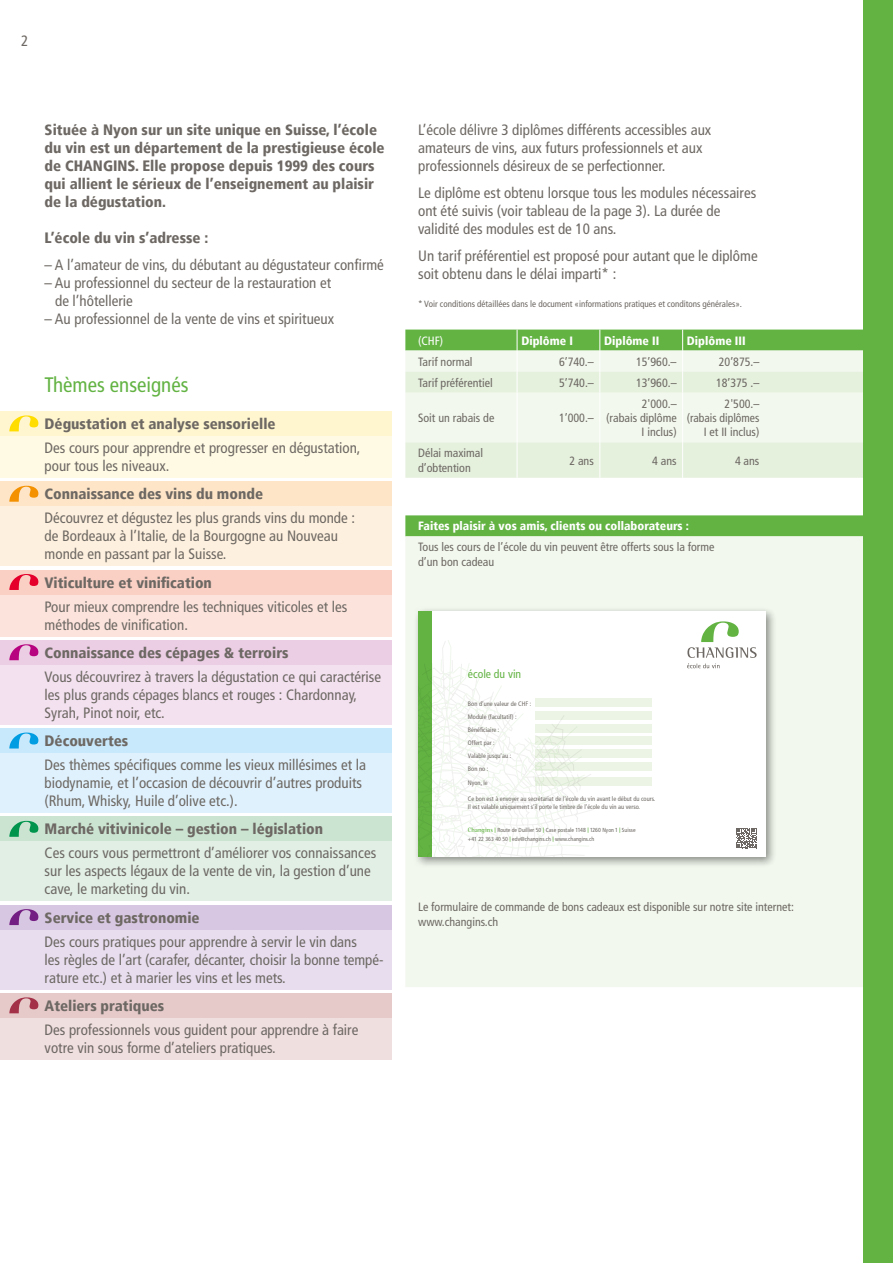
<style>
.page{position:relative;width:893px;height:1263px;background:#fff}
.page>*{position:absolute;margin:0;border:0;box-sizing:border-box;transform-origin:0 0}
.t1{font:condensed 21px "Frutiger LT";color:#63b343}
.t2{font:condensed 15px/18px "Frutiger LT";color:#6d6863}
.t3{font:900 condensed 15px/18px "Frutiger LT";color:#6d6863}
.t4{font:condensed 12px/14.4px "Frutiger LT";color:#6d6863}
.t5{font:900 condensed 12px "Frutiger LT";color:#fff}
.t6{font:condensed 12px "Frutiger LT";color:#fff}
.t7{font:condensed 11.7px "Frutiger";color:#63b343}
.t8{font:condensed 9px "Frutiger LT";color:#6d6863}
.t9{font:condensed 6.45px/12.9px "Frutiger";color:#6d6863}
.t10{font:condensed 5.85px/8.9px "Frutiger";color:#6d6863}
.s1{font-family:"Rotis Semi Serif";font-weight:700;font-stretch:normal;font-size:6.45px;color:#63b343}
.s2{font-family:"Rotis Sans Serif";font-weight:700;font-stretch:normal;color:#63b343}
</style>
<div class="page">
<div style="left:0;top:435px;width:391px;height:42px;background:#fffae3"></div>
<div style="left:0;top:506px;width:391px;height:60px;background:#fef0de"></div>
<div style="left:0;top:594px;width:391px;height:42px;background:#fce3dc"></div>
<div style="left:0;top:664px;width:391px;height:60px;background:#f3e1f0"></div>
<div style="left:0;top:752px;width:391px;height:60px;background:#dff1fd"></div>
<div style="left:0;top:841px;width:391px;height:60px;background:#e1efe5"></div>
<div style="left:0;top:929px;width:391px;height:60px;background:#e7ddef"></div>
<div style="left:0;top:1017px;width:391px;height:42px;background:#f0dfdf"></div>
<div style="left:0;top:411px;width:391px;height:24px;background:#fff6cf"></div>
<div style="left:0;top:482px;width:391px;height:24px;background:#fee5c7"></div>
<div style="left:0;top:570px;width:391px;height:24px;background:#fad0c5"></div>
<div style="left:0;top:640px;width:391px;height:24px;background:#ebcde4"></div>
<div style="left:0;top:728px;width:391px;height:24px;background:#c8e8fb"></div>
<div style="left:0;top:817px;width:391px;height:24px;background:#cbe4d2"></div>
<div style="left:0;top:905px;width:391px;height:24px;background:#d8c7e2"></div>
<div style="left:0;top:993px;width:391px;height:24px;background:#e6caca"></div>
<div style="left:405px;top:442px;width:458px;height:36px;background:#e5f0dd"></div>
<svg style="left:405px;top:330px;width:458px;height:112px;background:#d5eacc"></svg>
<hr style="left:517px;top:393px;width:1px;height:49px;background:#fff">
<hr style="left:600px;top:393px;width:1px;height:49px;background:#fff">
<hr style="left:682px;top:393px;width:1px;height:49px;background:#fff">
<hr style="left:517px;top:442px;width:1px;height:36px;background:#fff">
<hr style="left:600px;top:442px;width:1px;height:36px;background:#fff">
<hr style="left:682px;top:442px;width:1px;height:36px;background:#fff">
<div style="left:405px;top:515px;width:458px;height:21px;background:#63b343"></div>
<div style="left:405px;top:536px;width:458px;height:451px;background:#f2f8ee"></div>
<svg style="left:9px;top:415px;width:29px;height:16px"></svg>
<svg style="left:9px;top:486px;width:29px;height:16px"></svg>
<svg style="left:9px;top:574px;width:29px;height:16px"></svg>
<svg style="left:9px;top:644px;width:29px;height:16px"></svg>
<svg style="left:9px;top:732px;width:29px;height:16px"></svg>
<svg style="left:9px;top:821px;width:29px;height:16px"></svg>
<svg style="left:9px;top:909px;width:29px;height:16px"></svg>
<svg style="left:9px;top:997px;width:29px;height:16px"></svg>
<div style="left:413px;top:606px;width:364px;height:262px;background:#000;opacity:.43"></div>
<div style="left:418px;top:611px;width:347px;height:246px;background:#fff"></div>
<svg style="left:432px;top:640px;width:162px;height:217px"></svg>
<div style="left:535px;top:698px;width:117px;height:8px;background:#ecf4e6"></div>
<div style="left:535px;top:711px;width:117px;height:8px;background:#ecf4e6"></div>
<div style="left:535px;top:724px;width:117px;height:8px;background:#ecf4e6"></div>
<div style="left:535px;top:737px;width:117px;height:8px;background:#ecf4e6"></div>
<div style="left:535px;top:750px;width:117px;height:8px;background:#ecf4e6"></div>
<div style="left:535px;top:762px;width:117px;height:9px;background:#ecf4e6"></div>
<div style="left:535px;top:777px;width:117px;height:8px;background:#ecf4e6"></div>
<svg style="left:736px;top:828px;width:21px;height:20px"></svg>
<div style="left:418px;top:611px;width:14px;height:246px;background:#63b343"></div>
<svg style="left:687px;top:621px;width:70px;height:47px"></svg>
<div style="left:863px;top:0;width:30px;height:1263px;background:#63b343"></div>
<p class="t2" style="left:21px;top:31px;width:9px">2</p>
<p class="t3" style="left:45px;top:120px;width:341px">Située à Nyon sur un site unique en Suisse, l’école du vin est un département de la prestigieuse école de CHANGINS. Elle propose depuis 1999 des cours qui allient le sérieux de l’enseignement au plaisir de la dégustation.</p>
<p class="t3" style="left:45px;top:228px;width:165px">L’école du vin s’adresse :</p>
<p class="t2" style="left:45px;top:255px;width:341px">– A l’amateur de vins, du débutant au dégustateur confirmé</p>
<p class="t2" style="left:55px;top:273px;width:278px;text-indent:-10px">– Au professionnel du secteur de la restauration et de l’hôtellerie</p>
<p class="t2" style="left:45px;top:309px;width:291px">– Au professionnel de la vente de vins et spiritueux</p>
<h1 class="t1" style="left:45px;top:372px;width:145px">Thèmes enseignés</h1>
<p class="t3" style="left:45px;top:415px;width:232px">Dégustation et analyse sensorielle</p>
<p class="t2" style="left:45px;top:439px;width:317px">Des cours pour apprendre et progresser en dégustation, pour tous les niveaux.</p>
<p class="t2" style="left:45px;top:509px;width:312px">Découvrez et dégustez les plus grands vins du monde : de Bordeaux à l’Italie, de la Bourgogne au Nouveau monde en passant par la Suisse.</p>
<p class="t2" style="left:45px;top:597px;width:304px">Pour mieux comprendre les techniques viticoles et les méthodes de vinification.</p>
<p class="t3" style="left:45px;top:485px;width:220px">Connaissance des vins du monde</p>
<p class="t3" style="left:45px;top:573px;width:169px">Viticulture et vinification</p>
<p class="t3" style="left:45px;top:644px;width:245px">Connaissance des cépages &amp; terroirs</p>
<p class="t2" style="left:45px;top:668px;width:338px">Vous découvrirez à travers la dégustation ce qui caractérise les plus grands cépages blancs et rouges : Chardonnay,<br>Syrah, Pinot noir, etc.</p>
<p class="t2" style="left:45px;top:756px;width:323px">Des thèmes spécifiques comme les vieux millésimes et la biodynamie, et l’occasion de découvrir d’autres produits (Rhum, Whisky, Huile d’olive etc.).</p>
<p class="t2" style="left:45px;top:844px;width:333px">Ces cours vous permettront d’améliorer vos connaissances sur les aspects légaux de la vente de vin, la gestion d’une cave, le marketing du vin.</p>
<p class="t2" style="left:45px;top:933px;width:340px">Des cours pratiques pour apprendre à servir le vin dans<br>les règles de l’art (carafer, décanter, choisir la bonne tempé&shy;rature etc.) et à marier les vins et les mets.</p>
<p class="t2" style="left:45px;top:1021px;width:315px">Des professionnels vous guident pour apprendre à faire votre vin sous forme d’ateliers pratiques.</p>
<p class="t3" style="left:45px;top:732px;width:85px">Découvertes</p>
<p class="t3" style="left:45px;top:820px;width:280px">Marché vitivinicole – gestion – législation</p>
<p class="t3" style="left:45px;top:908px;width:157px">Service et gastronomie</p>
<p class="t3" style="left:45px;top:997px;width:121px">Ateliers pratiques</p>
<p class="t2" style="left:418px;top:120px;width:295px">L’école délivre 3 diplômes différents accessibles aux amateurs de vins, aux futurs professionnels et aux professionnels désireux de se perfectionner.</p>
<p class="t2" style="left:418px;top:183px;width:340px">Le diplôme est obtenu lorsque tous les modules nécessaires ont été suivis (voir tableau de la page 3). La durée de validité des modules est de 10 ans.</p>
<p class="t2" style="left:418px;top:246px;width:341px">Un tarif préférentiel est proposé pour autant que le diplôme soit obtenu dans le délai imparti* :</p>
<p class="t8" style="left:418px;top:299px;width:325px">* Voir conditions détaillées dans le document «informations pratiques et conditons générales».</p>
<p class="t6" style="left:418px;top:333px;width:27px">(CHF)</p>
<p class="t5" style="left:521px;top:333px;width:53px">Diplôme I</p>
<p class="t5" style="left:604px;top:333px;width:57px">Diplôme II</p>
<p class="t5" style="left:687px;top:333px;width:60px">Diplôme III</p>
<p class="t4" style="left:418px;top:354px;width:56px">Tarif normal</p>
<p class="t4" style="left:559px;top:354px;width:36px">6’740.–</p>
<p class="t4" style="left:636px;top:354px;width:42px">15’960.–</p>
<p class="t4" style="left:719px;top:354px;width:42px">20’875.–</p>
<p class="t4" style="left:418px;top:375px;width:76px">Tarif préférentiel</p>
<p class="t4" style="left:559px;top:375px;width:36px">5’740.–</p>
<p class="t4" style="left:636px;top:375px;width:42px">13’960.–</p>
<p class="t4" style="left:716px;top:375px;width:45px">18’375 .–</p>
<p class="t4" style="left:418px;top:411px;width:78px">Soit un rabais de</p>
<p class="t4" style="left:559px;top:411px;width:36px">1’000.–</p>
<p class="t4" style="left:606px;top:396px;width:72px;text-align:right">2'000.–<br>(rabais diplôme<br>I inclus)</p>
<p class="t4" style="left:687px;top:396px;width:74px;text-align:right">2'500.–<br>(rabais diplômes<br>I et II inclus)</p>
<p class="t4" style="left:418px;top:446px;width:66px">Délai maximal d’obtention</p>
<p class="t4" style="left:569px;top:453px;width:26px">2 ans</p>
<p class="t4" style="left:652px;top:453px;width:26px">4 ans</p>
<p class="t4" style="left:735px;top:453px;width:26px">4 ans</p>
<p class="t5" style="left:418px;top:519px;width:272px">Faites plaisir à vos amis, clients ou collaborateurs :</p>
<p class="t4" style="left:418px;top:540px;width:298px">Tous les cours de l’école du vin peuvent être offerts sous la forme d’un bon cadeau</p>
<p class="t7" style="left:468px;top:667px;width:55px">école du vin</p>
<p class="t9" style="left:468px;top:698px;width:65px">Bon d’une valeur de CHF :<br>Module (facultatif) :<br>Bénéficiaire :<br>Offert par :<br>Valable jusqu’au :<br>Bon no :</p>
<p class="t9" style="left:468px;top:777px;width:21px">Nyon, le</p>
<p class="t9" style="left:468px;top:795px;width:189px;line-height:7.8px">Ce bon est à envoyer au secrétariat de l’école du vin avant le début du cours.<br>Il est valable uniquement s’il porte le timbre de l’école du vin au verso.</p>
<p class="t10" style="left:468px;top:826px;width:169px"><span class="s1">Changins</span> <span class="s2">|</span> Route de Duillier 50 <span class="s2">|</span> Case postale 1148 <span class="s2">|</span> 1260 Nyon 1 <span class="s2">|</span> Suisse +41 22 363 40 50 <span class="s2">|</span> edv@changins.ch <span class="s2">|</span> www.changins.ch</p>
<p class="t4" style="left:418px;top:900px;width:377px">Le formulaire de commande de bons cadeaux est disponible sur notre site internet: www.changins.ch</p>
</div>
